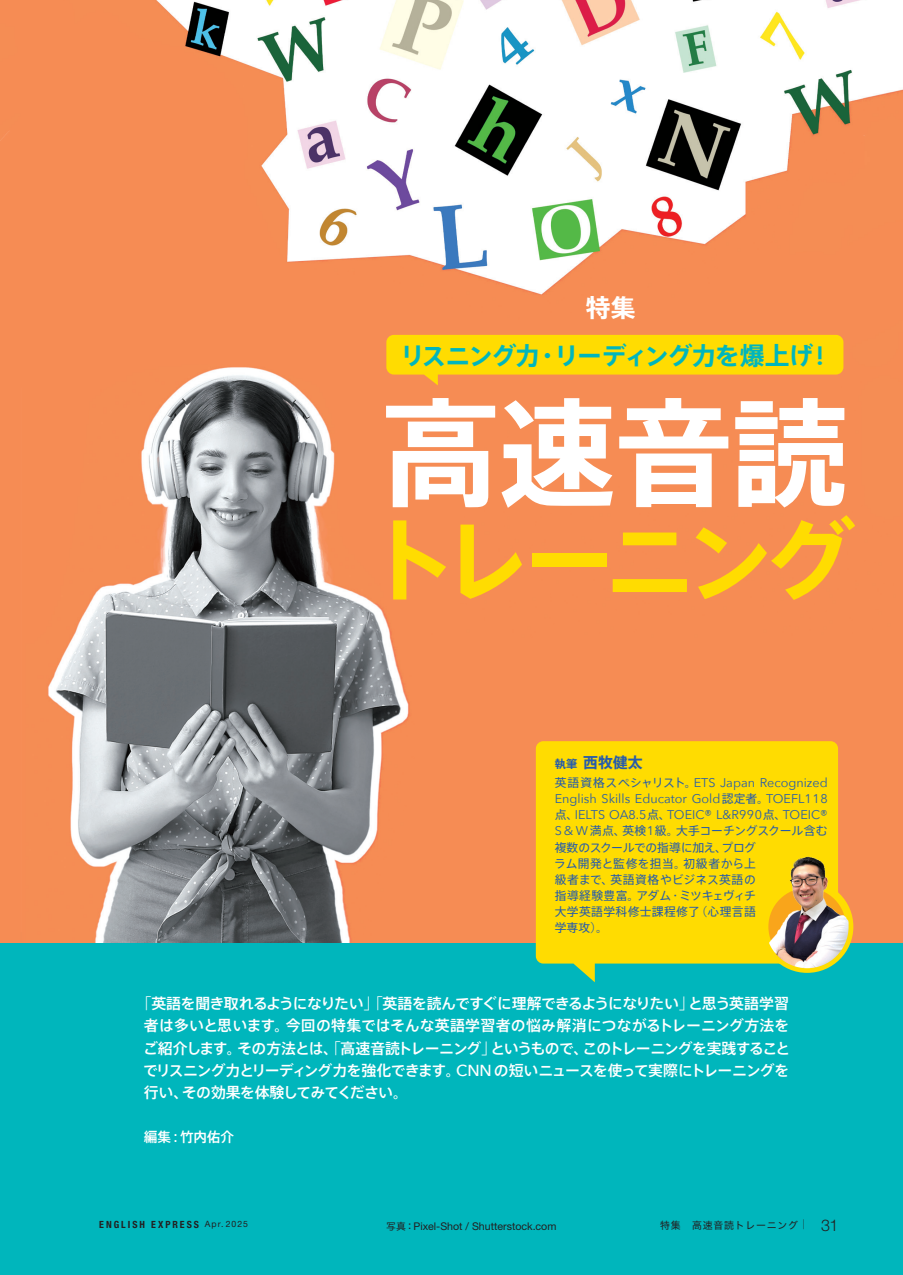
<style>
.page{position:relative;width:903px;height:1275px;background:#fff}
.page>*{position:absolute;margin:0;border:0;box-sizing:border-box;transform-origin:0 0}
.t1{font:700 116.55px "Axis Std";color:#fff}
.t2{font:700 90.48px "Axis Std";letter-spacing:-.115em;color:#ffdc01}
.t3{font:700 24.85px/47.6px "Axis Std";letter-spacing:-.055em;color:#00b6bc;text-align:center}
.t4{font:500 14.88px/22.4px "Axis Std";letter-spacing:-.05em;color:#fff;text-align:justify}
.t5{font:700 14.88px "Axis Std";color:#275caa}
.t6{font:500 13.65px "Axis Std";letter-spacing:-.01em;color:#fff}
.t7{font:12.6px/16.1px "Avenir Next";color:#275caa;text-align:justify}
.t8{font:11.72px/16.1px "Axis Std";letter-spacing:.01em;color:#275caa}
.t9{font:10.67px "Helvetica Neue LT Std";color:#231f20}
.t10{font:700 condensed 9.97px "Helvetica Neue LT Std";letter-spacing:.2em;color:#231f20}
.t11{font:9.97px "Hira Kaku Std N W4";letter-spacing:.075em;color:#231f20}
.s1{color:#fff}
.s2{font-family:"Avenir Next";font-weight:600;font-size:26.6px}
.s3{font-size:11.2px}
.s4{font-family:"Axis Std";font-size:11.72px}
.s5{font-family:"Avenir Next";font-size:12.6px}
.s6{font-family:"Hira Kaku Pro W3"}
.s7{font-family:"Shin Go Pro";font-weight:300}
.s8{font-family:"Avenir Next";font-size:15.92px}
.s9{font-weight:400;font-stretch:normal;font-size:8.75px}
.s10{font-family:"TB Go Std R";font-size:9.97px}
.s11{font-family:"Helvetica Neue LT Std";font-weight:300;font-size:16.1px}
</style>
<div class="page">
<div style="left:0;top:933px;width:903px;height:342px;background:#00b6bc"></div>
<img style="left:0;top:0;width:903px;height:942px">
<svg style="left:386px;top:335px;width:457px;height:50px"></svg>
<svg style="left:536px;top:741px;width:302px;height:241px;fill:#ffdc01"></svg>
<div style="left:761px;top:880px;width:92px;height:93px;border:7px solid #ffdc01;border-radius:50%"></div>
<img style="left:766px;top:854px;width:82px;height:114px;border-radius:41px">
<h3 class="t3" style="left:400px;top:282px;width:426px"><span class="s1">特集<br></span>リスニング力・リーディング力を爆上げ<span class="s2">!</span></h3>
<h1 class="t1" style="left:382px;top:364px;width:467px">高速音読</h1>
<h2 class="t2" style="left:366px;top:491px;width:491px">トレーニング</h2>
<p class="t5" style="left:555px;top:751px;width:89px"><span class="s3">執筆</span> 西牧健太</p>
<p class="t7" style="left:555px;top:774px;width:274px"><span class="s4">英語資格スペシャリスト。</span>ETS Japan Recognized English Skills Educator Gold<span class="s4">認定者。</span>TOEFL118<span class="s4">点、</span>IELTS OA8.5<span class="s4">点、</span>TOEIC® L&amp;R990<span class="s4">点、</span>TOEIC®</p>
<p class="t8" style="left:554px;top:822px;width:275px"><span class="s5">S</span><span class="s6">＆</span><span class="s5">W</span>満点、英検<span class="s5">1</span>級。大手コーチングスクール含む複数のスクールでの指導に加え、プログ<br>ラム開発と監修を担当。初級者から上<br>級者まで、英語資格やビジネス英語の<br>指導経験豊富。アダム・ミツキェヴィチ<br>大学英語学科修士課程修了<span class="s7">（</span>心理言語<br>学専攻<span class="s7">）</span>。</p>
<p class="t4" style="left:143px;top:991px;width:649px;text-indent:-7px"><span class="s7">「</span>英語を聞き取れるようになりたい<span class="s7">」「</span>英語を読んですぐに理解できるようになりたい<span class="s7">」</span>と思う英語学習者は多いと思います。今回の特集ではそんな英語学習者の悩み解消につながるトレーニング方法をご紹介します。その方法とは、<span class="s7">「</span>高速音読トレーニング<span class="s7">」</span>というもので、このトレーニングを実践することでリスニング力とリーディング力を強化できます。<span class="s8">CNN</span> の短いニュースを使って実際にトレーニングを行い、その効果を体験してみてください。</p>
<p class="t6" style="left:144px;top:1126px;width:92px">編集：竹内佑介</p>
<p class="t10" style="left:99px;top:1218px;width:150px">ENGLISH EXPRESS <span class="s9">Apr.2025</span></p>
<p class="t9" style="left:386px;top:1220px;width:172px"><span class="s10">写真：</span>Pixel-Shot / Shutterstock.com</p>
<p class="t11" style="left:660px;top:1217px;width:180px">特集　高速音読トレーニング│ <span class="s11">31</span></p>
</div>
